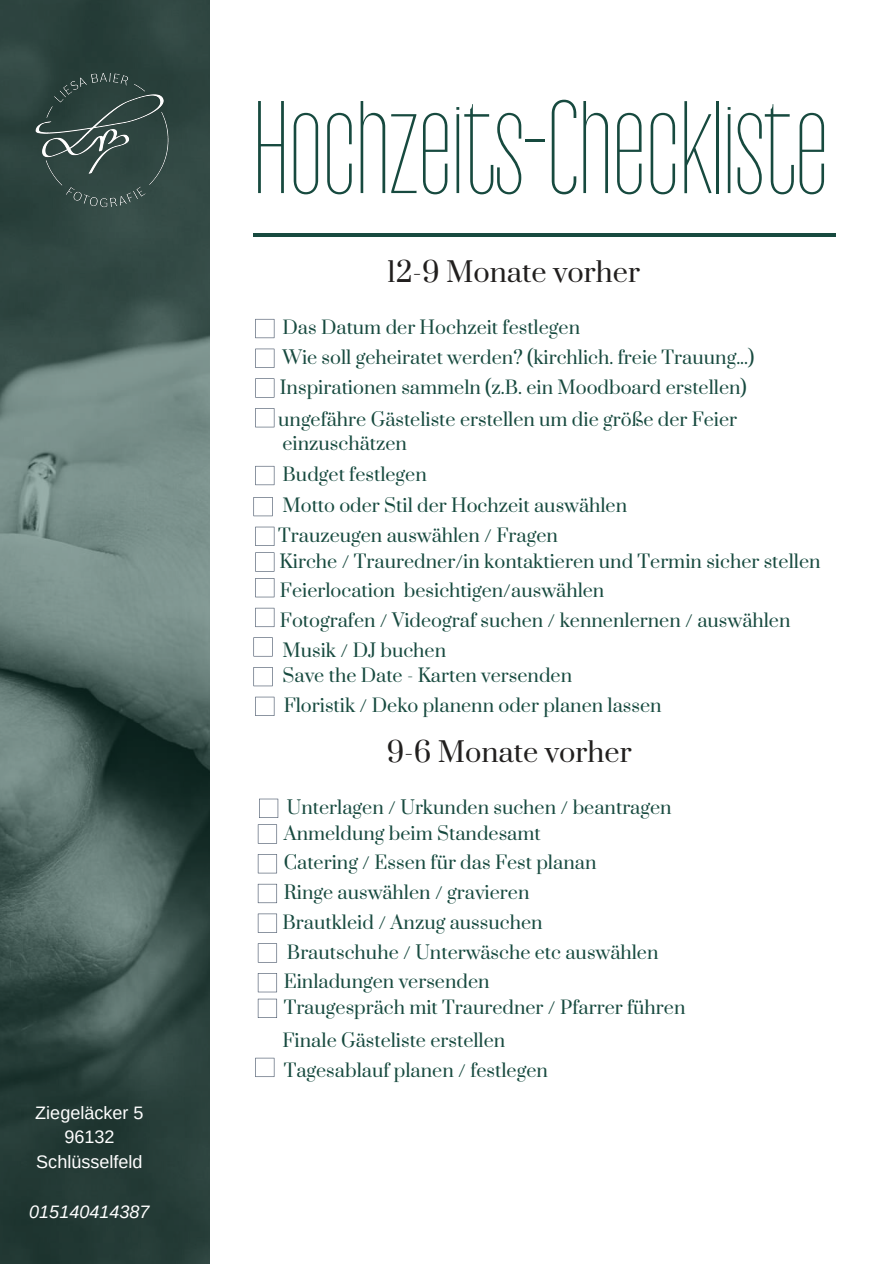
<style>
.page{position:relative;width:894px;height:1264px;background:#fff}
.page>*{position:absolute;margin:0;border:0;box-sizing:border-box;transform-origin:0 0}
.t1{font:100 134.55px "Stay Wanderer";color:#174a3f}
.t2{font:27px "Prata";color:#211f1e}
.t3{font:18px/25.7px "Prata";color:#174a3f}
.t4{font:18px/24.8px "Arimo";color:#fff;text-align:center}
.t5{font:italic 18px "Arimo";color:#fff}
</style>
<div class="page">
<img style="left:0;top:0;width:210px;height:1263px">
<hr style="left:253px;top:233px;width:582px;height:4px;background:#174a3f">
<img style="left:0;top:44px;width:210px;height:192px">
<svg style="left:255px;top:319px;width:19px;height:19px"></svg>
<svg style="left:255px;top:348px;width:19px;height:20px"></svg>
<svg style="left:255px;top:378px;width:19px;height:19px"></svg>
<svg style="left:255px;top:408px;width:19px;height:19px"></svg>
<svg style="left:255px;top:466px;width:19px;height:19px"></svg>
<svg style="left:253px;top:497px;width:19px;height:19px"></svg>
<svg style="left:255px;top:526px;width:19px;height:20px"></svg>
<svg style="left:255px;top:578px;width:19px;height:19px"></svg>
<svg style="left:258px;top:824px;width:19px;height:19px"></svg>
<svg style="left:258px;top:854px;width:19px;height:19px"></svg>
<svg style="left:258px;top:883px;width:19px;height:20px"></svg>
<svg style="left:258px;top:913px;width:19px;height:19px"></svg>
<svg style="left:258px;top:943px;width:19px;height:19px"></svg>
<svg style="left:258px;top:973px;width:19px;height:19px"></svg>
<svg style="left:255px;top:608px;width:19px;height:19px"></svg>
<svg style="left:255px;top:552px;width:19px;height:19px"></svg>
<svg style="left:253px;top:637px;width:19px;height:19px"></svg>
<svg style="left:253px;top:667px;width:19px;height:19px"></svg>
<svg style="left:258px;top:998px;width:19px;height:19px"></svg>
<svg style="left:255px;top:696px;width:19px;height:20px"></svg>
<svg style="left:259px;top:798px;width:19px;height:20px"></svg>
<svg style="left:255px;top:1057px;width:19px;height:19px"></svg>
<p class="t4" style="left:35px;top:1099px;width:110px">Ziegeläcker 5<br>96132<br>Schlüsselfeld</p>
<p class="t5" style="left:29px;top:1201px;width:122px">015140414387</p>
<h1 class="t1" style="left:253px;top:94px;width:577px">Hochzeits-Checkliste</h1>
<h2 class="t2" style="left:386px;top:255px;width:255px">12-9 Monate vorher</h2>
<p class="t3" style="left:282px;top:315px;width:299px">Das Datum der Hochzeit festlegen</p>
<p class="t3" style="left:282px;top:345px;width:473px">Wie soll geheiratet werden? (kirchlich. freie Trauung...)</p>
<p class="t3" style="left:280px;top:375px;width:468px">Inspirationen sammeln (z.B. ein Moodboard erstellen)</p>
<p class="t3" style="left:278px;top:407px;width:460px;line-height:24.8px">ungefähre Gästeliste erstellen um die größe der Feier einzuschätzen</p>
<p class="t3" style="left:282px;top:462px;width:146px">Budget festlegen</p>
<p class="t3" style="left:282px;top:493px;width:346px">Motto oder Stil der Hochzeit auswählen</p>
<p class="t3" style="left:278px;top:523px;width:543px">Trauzeugen auswählen / Fragen<br>Kirche / Trauredner/in kontaktieren und Termin sicher stellen</p>
<p class="t3" style="left:280px;top:577px;width:512px;line-height:29.4px">Feierlocation besichtigen/auswählen<br>Fotografen / Videograf suchen / kennenlernen / auswählen</p>
<p class="t3" style="left:282px;top:638px;width:291px">Musik / DJ buchen<br>Save the Date - Karten versenden</p>
<p class="t3" style="left:283px;top:693px;width:379px">Floristik / Deko planenn oder planen lassen</p>
<h2 class="t2" style="left:386px;top:735px;width:246px">9-6 Monate vorher</h2>
<p class="t3" style="left:287px;top:795px;width:386px">Unterlagen / Urkunden suchen / beantragen</p>
<p class="t3" style="left:283px;top:819px;width:314px;line-height:29.7px">Anmeldung beim Standesamt<br>Catering / Essen für das Fest planan</p>
<p class="t3" style="left:283px;top:880px;width:247px">Ringe auswählen / gravieren</p>
<p class="t3" style="left:282px;top:910px;width:261px">Brautkleid / Anzug aussuchen</p>
<p class="t3" style="left:287px;top:940px;width:373px">Brautschuhe / Unterwäsche etc auswählen</p>
<p class="t3" style="left:283px;top:969px;width:403px">Einladungen versenden<br>Traugespräch mit Trauredner / Pfarrer führen</p>
<p class="t3" style="left:282px;top:1028px;width:224px">Finale Gästeliste erstellen</p>
<p class="t3" style="left:283px;top:1058px;width:266px">Tagesablauf planen / festlegen</p>
</div>
